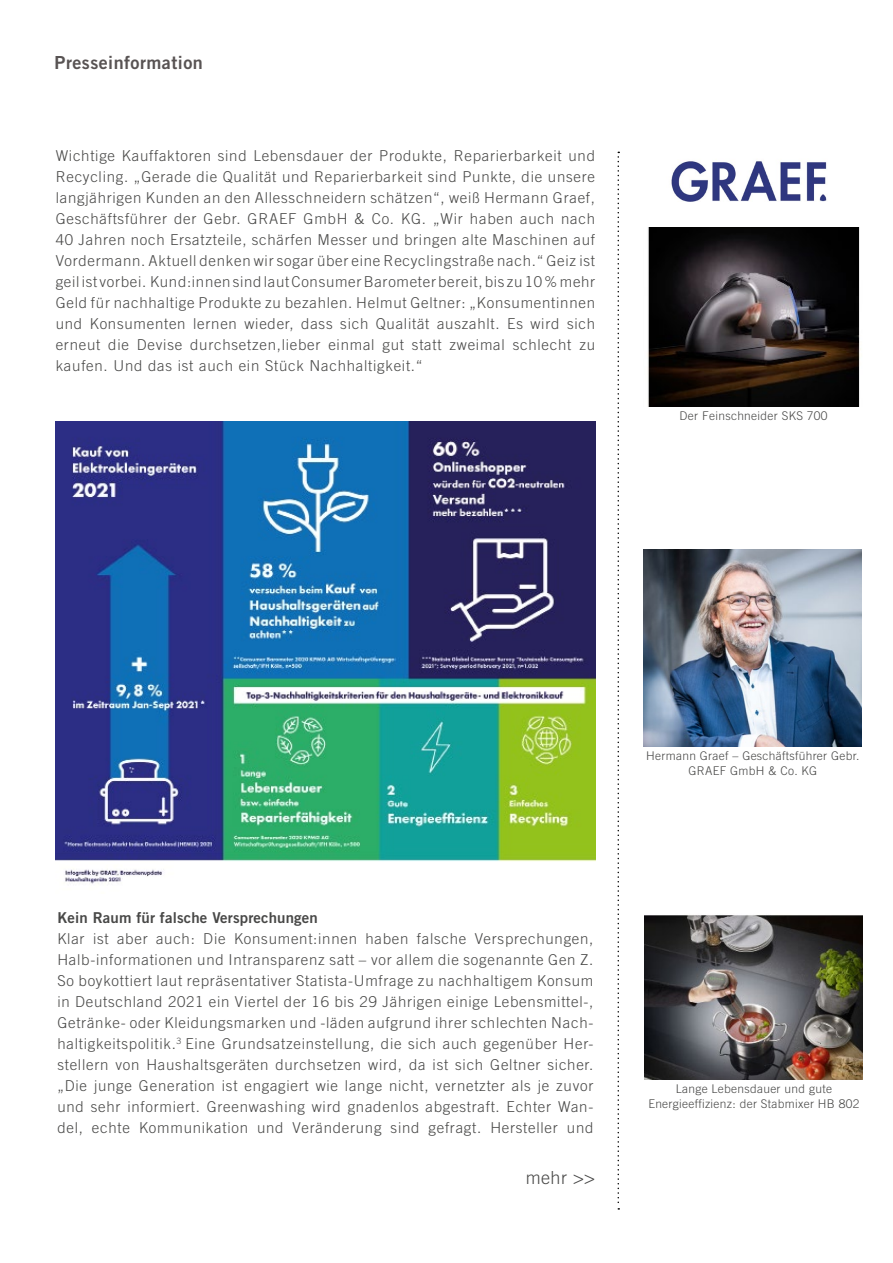
<style>
.page{position:relative;width:893px;height:1263px;background:#fff}
.page>*{position:absolute;margin:0;border:0;box-sizing:border-box;transform-origin:0 0}
.t1{font:18px "Trade Gothic LT Bold Two";letter-spacing:.025em;color:#585353}
.Teaser_PM{font:300 18px "Trade Gothic LT";color:#484847}
.Fließtext_PM{font:300 15px/21px "Trade Gothic LT";letter-spacing:.05em;color:#484847;text-align:justify}
.Überschrift_Fließtex{font:15px "Trade Gothic LT Bold Two";letter-spacing:.01em;color:#484847}
.Boilerplate_PM{font:300 12px/15px "Trade Gothic LT";letter-spacing:.025em;color:#484847;text-align:center}
</style>
<div class="page">
<svg style="left:617px;top:152px;width:2px;height:1057px"></svg>
<img style="left:671px;top:161px;width:156px;height:41px">
<img style="left:647px;top:227px;width:213px;height:180px">
<img style="left:644px;top:915px;width:219px;height:164px">
<img style="left:643px;top:549px;width:219px;height:197px">
<img style="left:56px;top:421px;width:539px;height:463px">
<p class="t1" style="left:55px;top:52px;width:150px">Presseinformation</p>
<p class="Fließtext_PM" style="left:56px;top:145px;width:541px">Wichtige Kauffaktoren sind Lebensdauer der Produkte, Reparierbarkeit und Recycling. „Gerade die Qualität und Reparierbarkeit sind Punkte, die unsere langjährigen Kunden an den Allesschneidern schätzen“, weiß Hermann Graef, Geschäftsführer der Gebr. GRAEF GmbH &amp; Co. KG. „Wir haben auch nach 40 Jahren noch Ersatzteile, schärfen Messer und bringen alte Maschinen auf Vordermann. Aktuell denken wir sogar über eine Recyclingstraße nach.“ Geiz ist geil ist vorbei. Kund:innen sind laut Consumer Barometer bereit, bis zu 10 % mehr Geld für nachhaltige Produkte zu bezahlen. Helmut Geltner: „Konsumentinnen und Konsumenten lernen wieder, dass sich Qualität auszahlt. Es wird sich erneut die Devise durchsetzen,lieber einmal gut statt zweimal schlecht zu kaufen. Und das ist auch ein Stück Nachhaltigkeit.“</p>
<p class="Boilerplate_PM" style="left:680px;top:408px;width:149px">Der Feinschneider SKS 700</p>
<p class="Boilerplate_PM" style="left:646px;top:748px;width:215px">Hermann Graef – Geschäftsführer Gebr.<br>GRAEF GmbH &amp; Co. KG</p>
<p class="Überschrift_Fließtex" style="left:57px;top:908px;width:262px">Kein Raum für falsche Versprechungen</p>
<p class="Fließtext_PM" style="left:57px;top:928px;width:538px">Klar ist aber auch: Die Konsument:innen haben falsche Versprechungen, Halb-informationen und Intransparenz satt – vor allem die sogenannte Gen Z.<br>So boykottiert laut repräsentativer Statista-Umfrage zu nachhaltigem Konsum in Deutschland 2021 ein Viertel der 16 bis 29 Jährigen einige Lebensmittel-, Getränke- oder Kleidungsmarken und -läden aufgrund ihrer schlechten Nach&shy;haltigkeitspolitik.<sup>3</sup> Eine Grundsatzeinstellung, die sich auch gegenüber Her&shy;stellern von Haushaltsgeräten durchsetzen wird, da ist sich Geltner sicher. „Die junge Generation ist engagiert wie lange nicht, vernetzter als je zuvor und sehr informiert. Greenwashing wird gnadenlos abgestraft. Echter Wan&shy;del, echte Kommunikation und Veränderung sind gefragt. Hersteller und</p>
<p class="Teaser_PM" style="left:526px;top:1167px;width:71px">mehr &gt;&gt;</p>
<p class="Boilerplate_PM" style="left:648px;top:1081px;width:213px">Lange Lebensdauer und gute<br>Energieeffizienz: der Stabmixer HB 802</p>
</div>
